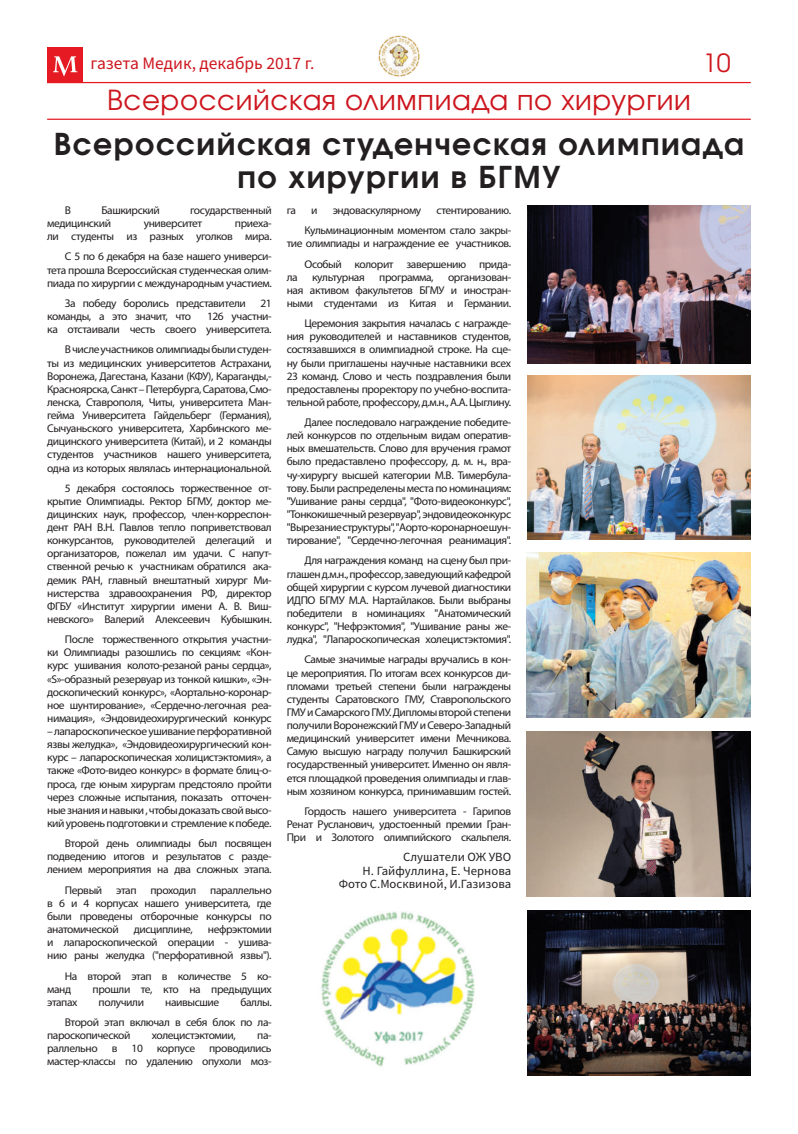
<style>
.page{position:relative;width:798px;height:1134px;background:#fff}
.page>*{position:absolute;margin:0;border:0;box-sizing:border-box;transform-origin:0 0}
.t1{font:700 30px/32.5px "Evolventa";letter-spacing:.05em;color:#231f20;text-align:center}
.t2{font:27.5px "Evolventa";letter-spacing:.025em;color:#cd151d}
.t3{font:25px "Evolventa";color:#cd151d}
.t4{font:17.5px "Source Sans Pro";color:#cd151d}
.t5{font:12.5px/13.1px "Source Sans Pro";color:#231f20;text-align:right}
.t6{font:11.25px/13.1px "Myriad Pro";letter-spacing:-.035em;color:#231f20;text-align:justify}
</style>
<div class="page">
<div style="left:47px;top:47px;width:36px;height:36px;background:#e51a23"></div>
<svg style="left:53px;top:56px;width:24px;height:21px"></svg>
<hr style="left:47px;top:82px;width:703px;height:1px;background:#e51a23">
<hr style="left:47px;top:119px;width:703px;height:1px;background:#e51a23">
<img style="left:312px;top:902px;width:173px;height:174px;border-radius:87px">
<img style="left:527px;top:206px;width:223px;height:157px">
<img style="left:526px;top:552px;width:224px;height:165px">
<img style="left:526px;top:731px;width:224px;height:165px">
<img style="left:527px;top:911px;width:223px;height:165px">
<img style="left:527px;top:376px;width:223px;height:163px">
<img style="left:377px;top:35px;width:43px;height:42px;border-radius:21px">
<h3 class="t4" style="left:90px;top:52px;width:225px">газета Медик, декабрь 2017 г.</h3>
<h3 class="t3" style="left:702px;top:48px;width:29px">10</h3>
<h2 class="t2" style="left:107px;top:83px;width:585px">Всероссийская олимпиада по хирургии</h2>
<h1 class="t1" style="left:54px;top:128px;width:691px">Всероссийская студенческая олимпиада по хирургии в БГМУ</h1>
<p class="t6" style="left:65px;top:203px;width:8px">В</p>
<p class="t6" style="left:101px;top:203px;width:60px">Башкирский</p>
<p class="t6" style="left:190px;top:203px;width:83px">государственный</p>
<p class="t6" style="left:47px;top:217px;width:65px">медицинский</p>
<p class="t6" style="left:144px;top:217px;width:60px">университет</p>
<p class="t6" style="left:304px;top:200px;width:208px;line-height:20.2px;text-align:right">стентированию.<br>Кульминационным моментом стало закры-</p>
<p class="t6" style="left:286px;top:233px;width:226px;line-height:20.2px;text-align:right">тие олимпиады и награждение ее участников.<br>Особый колорит завершению прида-</p>
<p class="t6" style="left:286px;top:270px;width:12px">ла</p>
<p class="t6" style="left:312px;top:270px;width:54px">культурная</p>
<p class="t6" style="left:379px;top:270px;width:56px">программа,</p>
<p class="t6" style="left:286px;top:203px;width:11px">га</p>
<p class="t6" style="left:311px;top:203px;width:8px">и</p>
<p class="t6" style="left:332px;top:203px;width:90px">эндоваскулярному</p>
<p class="t6" style="left:47px;top:217px;width:226px;text-align:right">приеха-<br>ли студенты из разных уголков мира.</p>
<p class="t6" style="left:47px;top:250px;width:226px;text-indent:18px">С 5 по 6 декабря на базе нашего универси&shy;тета прошла Всероссийская студенческая олим&shy;пиада по хирургии с международным участием.</p>
<p class="t6" style="left:65px;top:296px;width:182px">За победу боролись представители</p>
<p class="t6" style="left:260px;top:296px;width:13px">21</p>
<p class="t6" style="left:47px;top:309px;width:145px">команды, а это значит, что</p>
<p class="t6" style="left:286px;top:270px;width:226px;text-indent:161px">организован&shy;ная активом факультетов БГМУ и иностран&shy;ными студентами из Китая и Германии.</p>
<p class="t6" style="left:286px;top:317px;width:226px;text-indent:18px">Церемония закрытия началась с награжде&shy;ния руководителей и наставников студентов, состязавшихся в олимпиадной строке. На сце&shy;ну были приглашены научные наставники всех 23 команд. Слово и честь поздравления были предоставлены проректору по учебно-воспита&shy;тельной работе, профессору, д.м.н., А.А. Цыглину.</p>
<p class="t6" style="left:286px;top:416px;width:226px;text-indent:18px">Далее последовало награждение победите&shy;лей конкурсов по отдельным видам оператив&shy;ных вмешательств. Слово для вручения грамот было предаставлено профессору, д. м. н., вра&shy;чу-хирургу высшей категории М.В. Тимербула&shy;тову. Были распределены места по номинациям: "Ушивание раны сердца", "Фото-видеоконкурс", "Тонкокишечный резервуар", эндовидеоконкурс "Вырезание структуры", "Аорто-коронарное шун&shy;тирование", "Сердечно-легочная реанимация".</p>
<p class="t6" style="left:286px;top:554px;width:226px;text-indent:18px">Для награждения команд на сцену был при&shy;глашен д.м.н., профессор, заведующий кафедрой общей хирургии с курсом лучевой диагностики ИДПО БГМУ М.А. Нартайлаков. Были выбраны победители в номинациях "Анатомический конкурс", "Нефрэктомия", "Ушивание раны же&shy;лудка", "Лапароскопическая холецистэктомия".</p>
<p class="t6" style="left:286px;top:653px;width:226px;text-indent:18px">Самые значимые награды вручались в кон&shy;це мероприятия. По итогам всех конкурсов ди&shy;пломами третьей степени были награждены студенты Саратовского ГМУ, Ставропольского ГМУ и Самарского ГМУ. Дипломы второй степени получили Воронежский ГМУ и Северо-Западный медицинский университет имени Мечникова.<br>Самую высшую награду получил Башкирский государственный университет. Именно он явля&shy;ется площадкой проведения олимпиады и глав&shy;ным хозяином конкурса, принимавшим гостей.</p>
<p class="t6" style="left:286px;top:804px;width:226px;text-indent:18px">Гордость нашего университета - Гарипов Ренат Русланович, удостоенный премии Гран-При и Золотого олимпийского скальпеля.</p>
<p class="t5" style="left:338px;top:850px;width:174px">Слушатели ОЖ УВО<br>Н. Гайфуллина, Е. Чернова<br>Фото С.Москвиной, И.Газизова</p>
<p class="t6" style="left:47px;top:309px;width:226px;text-align:right">126 участни-<br>ка отстаивали честь своего университета.</p>
<p class="t6" style="left:47px;top:343px;width:226px;text-indent:18px">В числе участников олимпиады были студен&shy;ты из медицинских университетов Астрахани, Воронежа, Дагестана, Казани (КФУ), Караганды,- Красноярска, Санкт – Петербурга, Саратова, Смо&shy;ленска, Ставрополя, Читы, университета Ман&shy;гейма Университета Гайдельберг (Германия), Сычуаньского университета, Харбинского ме&shy;дицинского университета (Китай), и 2 команды студентов участников нашего университета, одна из которых являлась интернациональной.</p>
<p class="t6" style="left:47px;top:481px;width:226px;text-indent:18px">5 декабря состоялось торжественное от&shy;крытие Олимпиады. Ректор БГМУ, доктор ме&shy;дицинских наук, профессор, член-корреспон&shy;дент РАН В.Н. Павлов тепло поприветствовал конкурсантов, руководителей делегаций и организаторов, пожелал им удачи. С напут&shy;ственной речью к участникам обратился ака&shy;демик РАН, главный внештатный хирург Ми&shy;нистерства здравоохранения РФ, директор ФГБУ «Институт хирургии имени А. В. Виш&shy;невского» Валерий Алексеевич Кубышкин.</p>
<p class="t6" style="left:47px;top:633px;width:226px;text-indent:18px">После торжественного открытия участни&shy;ки Олимпиады разошлись по секциям: «Кон&shy;курс ушивания колото-резаной раны сердца», «S»-образный резервуар из тонкой кишки», «Эн&shy;доскопический конкурс», «Аортально-коронар&shy;ное шунтирование», «Сердечно-легочная реа&shy;нимация», «Эндовидеохирургический конкурс</p>
<p class="t6" style="left:47px;top:725px;width:226px">– лапароскопическое ушивание перфоративной язвы желудка», «Эндовидеохирургический кон&shy;курс – лапароскопическая холицистэктомия», а также «Фото-видео конкурс» в формате блиц-о&shy;проса, где юным хирургам предстояло пройти через сложные испытания, показать отточен&shy;ные знания и навыки , чтобы доказать свой высо&shy;кий уровень подготовки и стремление к победе.</p>
<p class="t6" style="left:47px;top:837px;width:226px;text-indent:18px">Второй день олимпиады был посвящен подведению итогов и результатов с разде&shy;лением мероприятия на два сложных этапа.</p>
<p class="t6" style="left:47px;top:883px;width:226px;text-indent:18px">Первый этап проходил параллельно в 6 и 4 корпусах нашего университета, где были проведены отборочные конкурсы по анатомической</p>
<p class="t6" style="left:47px;top:922px;width:226px;text-indent:161px">нефрэктомии и лапароскопической операции - ушива&shy;нию раны желудка ("перфоративной язвы").</p>
<p class="t6" style="left:47px;top:969px;width:226px;text-indent:18px">На второй этап в количестве 5 ко&shy;манд</p>
<p class="t6" style="left:134px;top:922px;width:61px">дисциплине,</p>
<p class="t6" style="left:93px;top:982px;width:180px">прошли те, кто на предыдущих</p>
<p class="t6" style="left:65px;top:992px;width:208px;line-height:20.2px;text-align:right">баллы.<br>Второй этап включал в себя блок по ла-</p>
<p class="t6" style="left:47px;top:1028px;width:85px">пароскопической</p>
<p class="t6" style="left:152px;top:1028px;width:86px">холецистэктомии,</p>
<p class="t6" style="left:47px;top:995px;width:32px">этапах</p>
<p class="t6" style="left:99px;top:995px;width:47px">получили</p>
<p class="t6" style="left:165px;top:995px;width:56px">наивысшие</p>
<p class="t6" style="left:47px;top:1028px;width:226px;text-indent:210px">па&shy;раллельно в 10 корпусе проводились мастер-классы по удалению опухоли моз-</p>
</div>
